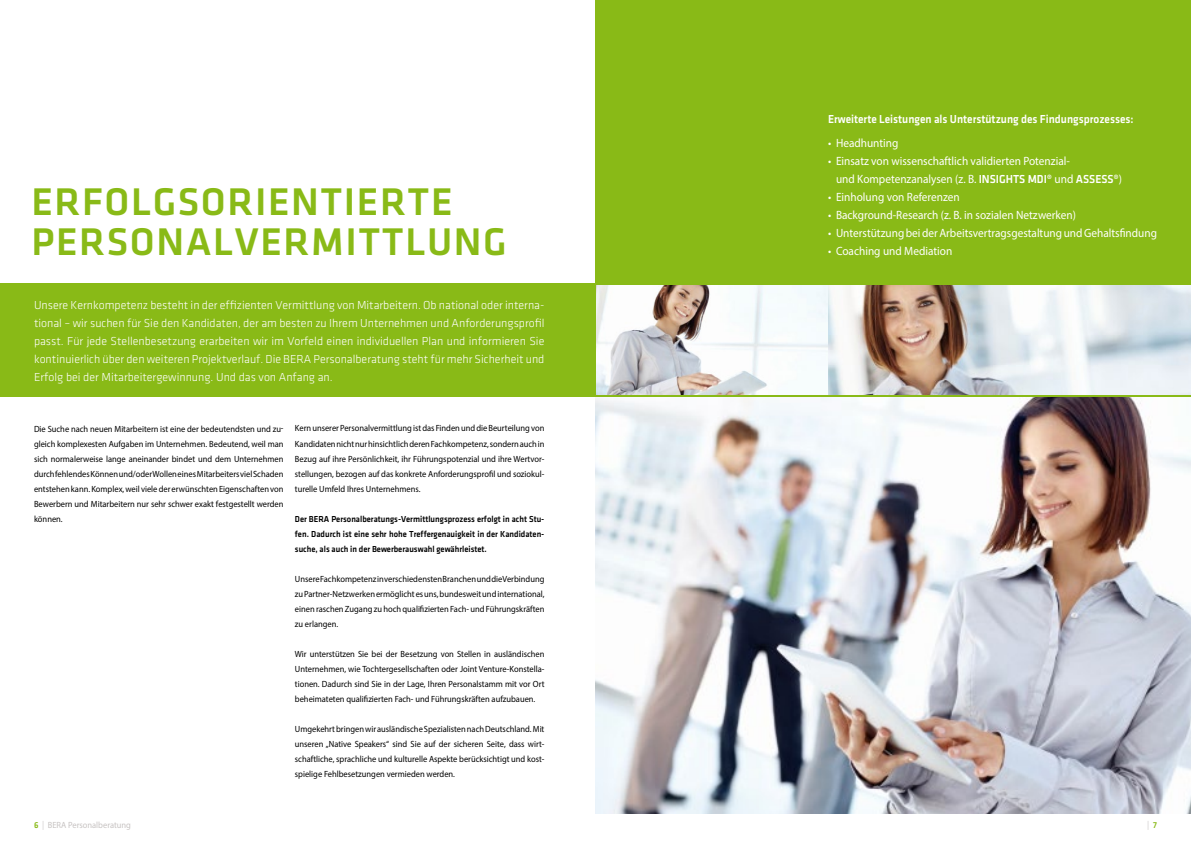
<style>
.page{position:relative;width:1191px;height:842px;background:#fff}
.page>*{position:absolute;margin:0;border:0;box-sizing:border-box;transform-origin:0 0}
.t1{font:500 40px/40px "Klavika";letter-spacing:.04em;color:#89ba17}
.t2{font:12px/18px "Klavika Light OSF";color:#fff;text-align:justify}
.t3{font:12px/18px "Myriad Pro";color:#fff;scale:.94 1}
.t4{font:500 12px "Klavika";color:#fff;scale:.94 1}
.t5{font:9px/15px "Myriad Pro";color:#000;text-align:justify;scale:.94 1}
.t6{font:500 9px/15px "Klavika";color:#000;text-align:justify;scale:.94 1}
.t7{font:9px "Myriad Pro";color:#c7c3c2;scale:.94 1}
.t8{font:9px "Klavika";color:#c7c3c2;scale:.94 1}
.s1{font-family:"Klavika";font-weight:500;color:#89ba17}
.s2{font-family:"Klavika"}
.s3{font-family:"Klavika";font-weight:500}
.s4{font-family:"Myriad Pro";font-weight:400}
.s5{font-weight:500;color:#89ba17}
</style>
<div class="page">
<img style="left:595px;top:285px;width:596px;height:529px">
<div style="left:0;top:283px;width:595px;height:114px;background:#89ba17"></div>
<div style="left:595px;top:0;width:596px;height:283px;background:#89ba17"></div>
<hr style="left:595px;top:283px;width:596px;height:2px;background:#89ba17">
<hr style="left:595px;top:396px;width:596px;height:1px;background:#89ba17">
<h1 class="t1" style="left:31px;top:182px;width:477px">Erfolgsori enti erte<br>Personalvermittlun g</h1>
<p class="t2" style="left:34px;top:296px;width:512px">Unsere Kernkompetenz besteht in der effizienten Vermittlung von Mitarbeitern. Ob national oder interna&shy;tional – wir suchen für Sie den Kandidaten, der am besten zu Ihrem Unternehmen und Anforderungsprofil passt. Für jede Stellenbesetzung erarbeiten wir im Vorfeld einen individuellen Plan und informieren Sie kontinuierlich über den weiteren Projektverlauf. Die BERA Personalberatung steht für mehr Sicherheit und Erfolg bei der Mitarbeitergewinnung. Und das von Anfang an.</p>
<p class="t5" style="left:34px;top:421px;width:267px">Die Suche nach neuen Mitarbeitern ist eine der bedeutendsten und zu&shy;gleich komplexesten Aufgaben im Unternehmen. Bedeutend, weil man sich normalerweise lange aneinander bindet und dem Unternehmen durch fehlendes Können und/oder Wollen eines Mitarbeiters viel Schaden entstehen kann. Komplex, weil viele der erwünschten Eigenschaften von Bewerbern und Mitarbeitern nur sehr schwer exakt festgestellt werden können.</p>
<p class="t5" style="left:295px;top:421px;width:267px">Kern unserer Personalvermittlung ist das Finden und die Beurteilung von Kandidaten nicht nur hinsichtlich deren Fachkompetenz, sondern auch in Bezug auf ihre Persönlichkeit, ihr Führungspotenzial und ihre Wertvor&shy;stellungen, bezogen auf das konkrete Anforderungsprofil und soziokul&shy;turelle Umfeld Ihres Unternehmens.</p>
<p class="t6" style="left:295px;top:511px;width:22px">Der BERA</p>
<p class="t6" style="left:295px;top:511px;width:267px;text-indent:37px">Personalberatungs-Vermittlungsprozess erfolgt in acht Stu&shy;fen. Dadurch ist eine sehr hohe Treffergenauigkeit in der Kandidaten&shy;suche, als auch in der Bewerberauswahl gewährleistet.</p>
<p class="t5" style="left:295px;top:571px;width:267px">Unsere Fachkompetenz in verschiedensten Branchen und die Verbindung zu Partner-Netzwerken ermöglicht es uns, bundesweit und international, einen raschen Zugang zu hoch qualifizierten Fach- und Führungskräften zu erlangen.</p>
<p class="t5" style="left:295px;top:646px;width:267px">Wir unterstützen Sie bei der Besetzung von Stellen in ausländischen Unternehmen, wie Tochtergesellschaften oder Joint Venture-Konstella&shy;tionen. Dadurch sind Sie in der Lage, Ihren Personalstamm mit vor Ort beheimateten qualifizierten Fach- und Führungskräften aufzubauen.</p>
<p class="t5" style="left:295px;top:721px;width:267px">Umgekehrt bringen wir ausländische Spezialisten nach Deutschland. Mit unseren „Native Speakers“ sind Sie auf der sicheren Seite, dass wirt&shy;schaftliche, sprachliche und kulturelle Aspekte berücksichtigt und kost&shy;spielige Fehlbesetzungen vermieden werden.</p>
<p class="t7" style="left:34px;top:820px;width:105px"><span class="s1">6</span> <span class="s2">|</span> BERA Personalberatung</p>
<h2 class="t4" style="left:828px;top:113px;width:327px">Erweiterte Leistungen als Unterstützung des Findungsprozesses:</h2>
<h2 class="t3" style="left:828px;top:134px;width:76px">• Headhunting</h2>
<h2 class="t3" style="left:836px;top:152px;width:263px;text-indent:-8px">• Einsatz von wissenschaftlich validierten Potenzial&shy;und Kompetenzanalysen (z. B. <span class="s3">INSIGHTS MDI®</span> und <span class="s3">ASSESS</span></h2>
<h2 class="t4" style="left:1113px;top:173px;width:11px">®<span class="s4">)</span></h2>
<h2 class="t3" style="left:828px;top:188px;width:142px">• Einholung von Referenzen</h2>
<h2 class="t3" style="left:828px;top:206px;width:265px">• Background-Research (z. B. in sozialen Netzwerken)</h2>
<h2 class="t3" style="left:828px;top:224px;width:351px">• UnterstützungbeiderArbeitsvertragsgestaltungundGehaltsfindung</h2>
<h2 class="t3" style="left:828px;top:242px;width:134px">• Coaching und Mediation</h2>
<p class="t8" style="left:1147px;top:821px;width:12px">| <span class="s5">7</span></p>
</div>
